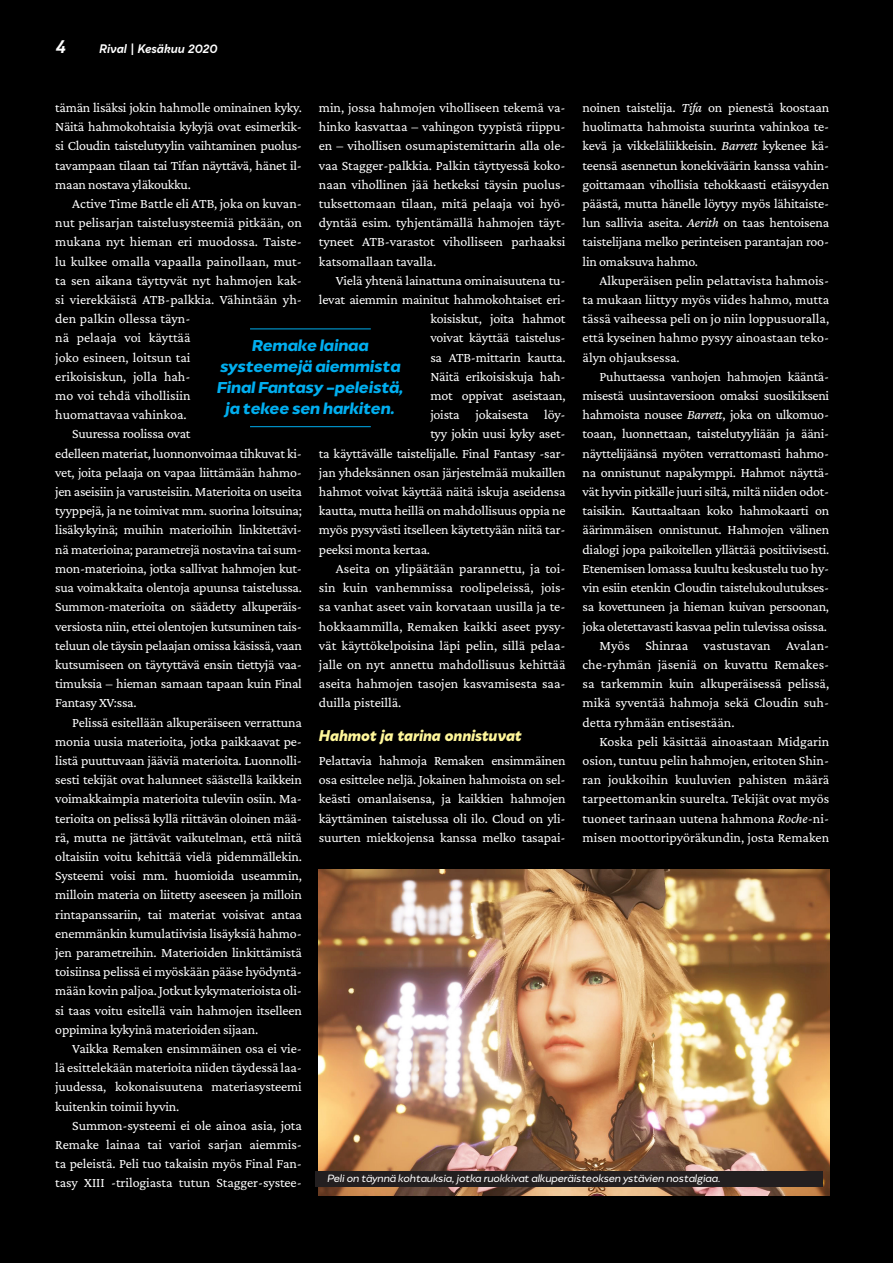
<style>
.page{position:relative;width:893px;height:1263px;background:#000}
.page>*{position:absolute;margin:0;border:0;box-sizing:border-box;transform-origin:0 0}
.nosto{font:italic 600 18px/21px "Migrena Grotesque";letter-spacing:-.01em;color:#00aeef;text-align:center}
.t1{font:italic 700 18px "Qualion";color:#fff}
.väliotsikko{font:italic 800 15px "Qualion";letter-spacing:-.005em;color:#fff79a}
.leipä{font:13.95px/19.2px "Crimson Pro";letter-spacing:-.015em;color:#fff;text-align:justify}
.ensileipä{font:13.95px/19.2px "Crimson Pro";letter-spacing:-.015em;color:#fff;text-align:justify}
.kuvateksti_negasivul{font:italic 12px "Migrena Grotesque";letter-spacing:-.01em;color:#fff}
.t2{font:italic 700 12px "Qualion";color:#fff}
.s1{font-style:italic}
</style>
<div class="page">
<img style="left:319px;top:870px;width:510px;height:325px">
<div style="left:315px;top:1171px;width:507px;height:15px;background:#231f20"></div>
<hr style="left:250px;top:328px;width:121px;height:1px;background:#00aeef">
<hr style="left:250px;top:426px;width:121px;height:1px;background:#00aeef">
<p class="t1" style="left:56px;top:36px;width:12px">4</p>
<p class="t2" style="left:99px;top:41px;width:120px">Rival | Kesäkuu 2020</p>
<p class="ensileipä" style="left:583px;top:98px;width:248px">noinen taistelija. <span class="s1">Tifa</span> on pienestä koostaan huolimatta hahmoista suurinta vahinkoa te&shy;kevä ja vikkeläliikkeisin. <span class="s1">Barrett</span> kykenee kä&shy;teensä asennetun konekiväärin kanssa vahin&shy;goittamaan vihollisia tehokkaasti etäisyyden päästä, mutta hänelle löytyy myös lähitaiste&shy;lun sallivia aseita. <span class="s1">Aerith</span> on taas hentoisena taistelijana melko perinteisen parantajan roo&shy;lin omaksuva hahmo.</p>
<p class="leipä" style="left:583px;top:270px;width:248px;text-indent:17px">Alkuperäisen pelin pelattavista hahmois&shy;ta mukaan liittyy myös viides hahmo, mutta tässä vaiheessa peli on jo niin loppusuoralla, että kyseinen hahmo pysyy ainoastaan teko&shy;älyn ohjauksessa.</p>
<p class="leipä" style="left:583px;top:366px;width:248px;text-indent:17px">Puhuttaessa vanhojen hahmojen kääntä&shy;misestä uusintaversioon omaksi suosikikseni hahmoista nousee <span class="s1">Barrett</span>, joka on ulkomuo&shy;toaan, luonnettaan, taistelutyyliään ja ääni&shy;näyttelijäänsä myöten verrattomasti hahmo&shy;na onnistunut napakymppi. Hahmot näyttä&shy;vät hyvin pitkälle juuri siltä, miltä niiden odot&shy;taisikin. Kauttaaltaan koko hahmokaarti on äärimmäisen onnistunut. Hahmojen välinen dialogi jopa paikoitellen yllättää positiivisesti.<br>Etenemisen lomassa kuultu keskustelu tuo hy&shy;vin esiin etenkin Cloudin taistelukoulutukses&shy;sa kovettuneen ja hieman kuivan persoonan, joka oletettavasti kasvaa pelin tulevissa osissa.</p>
<p class="leipä" style="left:583px;top:635px;width:248px;text-indent:17px">Myös Shinraa vastustavan Avalan&shy;che-ryhmän jäseniä on kuvattu Remakes&shy;sa tarkemmin kuin alkuperäisessä pelissä, mikä syventää hahmoja sekä Cloudin suh&shy;detta ryhmään entisestään.</p>
<p class="leipä" style="left:583px;top:731px;width:248px;text-indent:17px">Koska peli käsittää ainoastaan Midgarin osion, tuntuu pelin hahmojen, eritoten Shin&shy;ran joukkoihin kuuluvien pahisten määrä tarpeettomankin suurelta. Tekijät ovat myös tuoneet tarinaan uutena hahmona <span class="s1">Roche</span>-ni&shy;misen moottoripyöräkundin, josta Remaken</p>
<p class="leipä" style="left:55px;top:98px;width:248px">tämän lisäksi jokin hahmolle ominainen kyky.<br>Näitä hahmokohtaisia kykyjä ovat esimerkik&shy;si Cloudin taistelutyylin vaihtaminen puolus&shy;tavampaan tilaan tai Tifan näyttävä, hänet il&shy;maan nostava yläkoukku.</p>
<p class="leipä" style="left:55px;top:194px;width:248px;text-align:left;text-indent:17px">Active Time Battle eli ATB, joka on kuvan&shy;nut pelisarjan taistelusysteemiä pitkään, on mukana nyt hieman eri muodossa. Taiste&shy;lu kulkee omalla vapaalla painollaan, mut&shy;ta sen aikana täyttyvät nyt hahmojen kak&shy;si vierekkäistä ATB-palkkia. Vähintään yh&shy;den palkin ollessa täyn-<br>nä pelaaja voi käyttää<br>joko esineen, loitsun tai<br>erikoisiskun, jolla hah-<br>mo voi tehdä vihollisiin<br>huomattavaa vahinkoa.</p>
<p class="leipä" style="left:55px;top:424px;width:248px;text-align:left;text-indent:17px">Suuressa roolissa ovat<br>edelleen materiat, luonnonvoimaa tihkuvat ki&shy;vet, joita pelaaja on vapaa liittämään hahmo&shy;jen aseisiin ja varusteisiin. Materioita on useita tyyppejä, ja ne toimivat mm. suorina loitsuina; lisäkykyinä; muihin materioihin linkitettävi&shy;nä materioina; parametrejä nostavina tai sum&shy;mon-materioina, jotka sallivat hahmojen kut&shy;sua voimakkaita olentoja apuunsa taistelussa.<br>Summon-materioita on säädetty alkuperäis&shy;versiosta niin, ettei olentojen kutsuminen tais&shy;teluun ole täysin pelaajan omissa käsissä, vaan kutsumiseen on täytyttävä ensin tiettyjä vaa&shy;timuksia – hieman samaan tapaan kuin Final Fantasy XV:ssa.</p>
<p class="leipä" style="left:55px;top:712px;width:248px;text-indent:17px">Pelissä esitellään alkuperäiseen verrattuna monia uusia materioita, jotka paikkaavat pe&shy;listä puuttuvaan jääviä materioita. Luonnolli&shy;sesti tekijät ovat halunneet säästellä kaikkein voimakkaimpia materioita tuleviin osiin. Ma&shy;terioita on pelissä kyllä riittävän oloinen mää&shy;rä, mutta ne jättävät vaikutelman, että niitä oltaisiin voitu kehittää vielä pidemmällekin.<br>Systeemi voisi mm. huomioida useammin, milloin materia on liitetty aseeseen ja milloin rintapanssariin, tai materiat voisivat antaa enemmänkin kumulatiivisia lisäyksiä hahmo&shy;jen parametreihin. Materioiden linkittämistä toisiinsa pelissä ei myöskään pääse hyödyntä&shy;mään kovin paljoa. Jotkut kykymaterioista oli&shy;si taas voitu esitellä vain hahmojen itselleen oppimina kykyinä materioiden sijaan.</p>
<p class="leipä" style="left:55px;top:1038px;width:248px;text-indent:17px">Vaikka Remaken ensimmäinen osa ei vie&shy;lä esittelekään materioita niiden täydessä laa&shy;juudessa, kokonaisuutena materiasysteemi kuitenkin toimii hyvin.</p>
<p class="leipä" style="left:55px;top:1115px;width:248px;text-indent:17px">Summon-systeemi ei ole ainoa asia, jota Remake lainaa tai varioi sarjan aiemmis&shy;ta peleistä. Peli tuo takaisin myös Final Fan&shy;tasy XIII -trilogiasta tutun Stagger-systee-</p>
<p class="leipä" style="left:319px;top:98px;width:248px">min, jossa hahmojen viholliseen tekemä va&shy;hinko kasvattaa – vahingon tyypistä riippu&shy;en – vihollisen osumapistemittarin alla ole&shy;vaa Stagger-palkkia. Palkin täyttyessä koko&shy;naan vihollinen jää hetkeksi täysin puolus&shy;tuksettomaan tilaan, mitä pelaaja voi hyö&shy;dyntää esim. tyhjentämällä hahmojen täyt&shy;tyneet ATB-varastot viholliseen parhaaksi katsomallaan tavalla.</p>
<p class="leipä" style="left:336px;top:270px;width:231px">Vielä yhtenä lainattuna ominaisuutena tu-</p>
<p class="leipä" style="left:319px;top:290px;width:248px">levat aiemmin mainitut hahmokohtaiset eri-</p>
<p class="leipä" style="left:430px;top:309px;width:137px">koisiskut, joita hahmot</p>
<p class="leipä" style="left:430px;top:328px;width:137px">voivat käyttää taistelus-</p>
<p class="leipä" style="left:430px;top:347px;width:137px">sa ATB-mittarin kautta.</p>
<p class="leipä" style="left:430px;top:366px;width:137px">Näitä erikoisiskuja hah-</p>
<p class="leipä" style="left:430px;top:386px;width:137px">mot oppivat aseistaan,</p>
<p class="leipä" style="left:430px;top:405px;width:137px">joista jokaisesta löy-</p>
<p class="leipä" style="left:430px;top:424px;width:137px">tyy jokin uusi kyky aset-</p>
<p class="leipä" style="left:319px;top:443px;width:248px">ta käyttävälle taistelijalle. Final Fantasy -sar-</p>
<p class="leipä" style="left:319px;top:462px;width:248px">jan yhdeksännen osan järjestelmää mukaillen</p>
<p class="leipä" style="left:319px;top:482px;width:248px">hahmot voivat käyttää näitä iskuja aseidensa</p>
<p class="leipä" style="left:319px;top:501px;width:248px">kautta, mutta heillä on mahdollisuus oppia ne</p>
<p class="leipä" style="left:319px;top:520px;width:248px">myös pysyvästi itselleen käytettyään niitä tar-</p>
<p class="leipä" style="left:319px;top:539px;width:113px">peeksi monta kertaa.</p>
<p class="leipä" style="left:319px;top:558px;width:248px;text-indent:17px">Aseita on ylipäätään parannettu, ja toi&shy;sin kuin vanhemmissa roolipeleissä, jois&shy;sa vanhat aseet vain korvataan uusilla ja te&shy;hokkaammilla, Remaken kaikki aseet pysy&shy;vät käyttökelpoisina läpi pelin, sillä pelaa&shy;jalle on nyt annettu mahdollisuus kehittää aseita hahmojen tasojen kasvamisesta saa&shy;duilla pisteillä.</p>
<p class="väliotsikko" style="left:319px;top:727px;width:204px">Hahmot ja tarina onnistuvat</p>
<p class="ensileipä" style="left:319px;top:750px;width:248px">Pelattavia hahmoja Remaken ensimmäinen osa esittelee neljä. Jokainen hahmoista on sel&shy;keästi omanlaisensa, ja kaikkien hahmojen käyttäminen taistelussa oli ilo. Cloud on yli&shy;suurten miekkojensa kanssa melko tasapai-</p>
<p class="nosto" style="left:217px;top:335px;width:188px">Remake lainaa systeemejä aiemmista<br>Final Fantasy -peleistä, ja tekee sen harkiten.</p>
<p class="kuvateksti_negasivul" style="left:327px;top:1171px;width:395px">Peli on täynnä kohtauksia, jotka ruokkivat alkuperäisteoksen ystävien nostalgiaa.</p>
</div>
